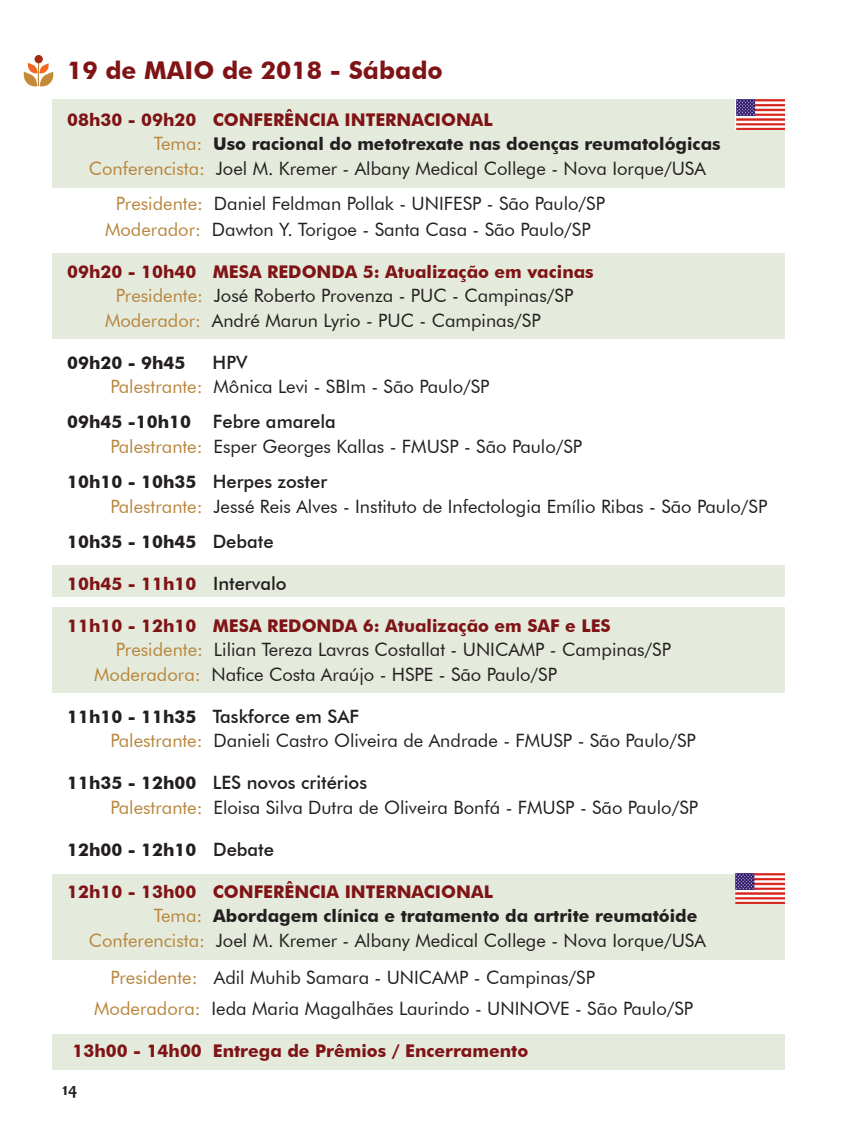
<style>
.page{position:relative;width:853px;height:1145px;background:#fff}
.page>*{position:absolute;margin:0;border:0;box-sizing:border-box;transform-origin:0 0}
.t1{font:700 24.5px "Futura BT";color:#7f1315}
.t2{font:18.38px "Futura BT";color:#231f20}
.t3{font:500 18.38px "Futura BT";color:#231f20}
.t4{font:700 17.5px "Futura BT";color:#7f1315}
.t5{font:700 17.5px "Futura BT";color:#231f20}
.t6{font:700 17.5px "Candara";color:#231f20}
.s1{font-weight:400;font-size:18.38px;color:#b8863d}
.s2{color:#b8863d}
.s3{font-weight:700;font-size:17.5px}
.s4{font-weight:500;font-size:18.38px}
.s5{font-weight:500;font-size:18.38px;color:#231f20}
</style>
<div class="page">
<div style="left:52px;top:99px;width:732px;height:88px;background:#e4eadc"></div>
<div style="left:52px;top:253px;width:732px;height:85px;background:#e4eadc"></div>
<div style="left:52px;top:565px;width:732px;height:32px;background:#e4eadc"></div>
<div style="left:52px;top:607px;width:732px;height:85px;background:#e4eadc"></div>
<div style="left:52px;top:873px;width:732px;height:86px;background:#e4eadc"></div>
<div style="left:52px;top:1033px;width:732px;height:36px;background:#e4eadc"></div>
<div style="left:35px;top:55px;width:8px;height:8px;background:#a62b10;border-radius:50%"></div>
<svg style="left:24px;top:61px;width:30px;height:26px"></svg>
<img style="left:736px;top:99px;width:48px;height:30px">
<img style="left:735px;top:873px;width:49px;height:30px">
<p class="t1" style="left:67px;top:56px;width:377px">19 de MAIO de 2018 - Sábado</p>
<p class="t4" style="left:67px;top:109px;width:427px">08h30 - 09h20 CONFERÊNCIA INTERNACIONAL</p>
<p class="t5" style="left:154px;top:133px;width:568px"><span class="s1">Tema:</span> Uso racional do metotrexate nas doenças reumatológicas</p>
<p class="t2" style="left:89px;top:157px;width:618px"><span class="s2">Conferencista:</span> Joel M. Kremer - Albany Medical College - Nova Iorque/USA</p>
<p class="t2" style="left:116px;top:192px;width:490px"><span class="s2">Presidente:</span> Daniel Feldman Pollak - UNIFESP - São Paulo/SP</p>
<p class="t2" style="left:105px;top:218px;width:487px"><span class="s2">Moderador:</span> Dawton Y. Torigoe - Santa Casa - São Paulo/SP</p>
<p class="t4" style="left:67px;top:261px;width:528px">09h20 - 10h40 MESA REDONDA 5: Atualização em vacinas</p>
<p class="t2" style="left:116px;top:285px;width:459px"><span class="s2">Presidente:</span> José Roberto Provenza - PUC - Campinas/SP</p>
<p class="t2" style="left:105px;top:309px;width:437px"><span class="s2">Moderador:</span> André Marun Lyrio - PUC - Campinas/SP</p>
<p class="t5" style="left:67px;top:352px;width:120px">09h20 - 9h45</p>
<p class="t3" style="left:213px;top:351px;width:36px">HPV</p>
<p class="t2" style="left:110px;top:376px;width:381px"><span class="s2">Palestrante:</span> Mônica Levi - SBIm - São Paulo/SP</p>
<p class="t3" style="left:67px;top:411px;width:270px"><span class="s3">09h45 -10h10</span> Febre amarela</p>
<p class="t2" style="left:110px;top:435px;width:473px"><span class="s2">Palestrante:</span> Esper Georges Kallas - FMUSP - São Paulo/SP</p>
<p class="t3" style="left:67px;top:470px;width:261px"><span class="s3">10h10 - 10h35</span> Herpes zoster</p>
<p class="t2" style="left:110px;top:495px;width:658px"><span class="s2">Palestrante:</span> Jessé Reis Alves - Instituto de Infectologia Emílio Ribas - São Paulo/SP</p>
<p class="t5" style="left:67px;top:530px;width:208px">10h35 - 10h45 <span class="s4">Debate</span></p>
<p class="t4" style="left:67px;top:572px;width:221px">10h45 - 11h10 <span class="s5">Intervalo</span></p>
<p class="t4" style="left:67px;top:614px;width:545px">11h10 - 12h10 MESA REDONDA 6: Atualização em SAF e LES</p>
<p class="t2" style="left:116px;top:638px;width:557px"><span class="s2">Presidente:</span> Lilian Tereza Lavras Costallat - UNICAMP - Campinas/SP</p>
<p class="t2" style="left:94px;top:663px;width:464px"><span class="s2">Moderadora:</span> Nafice Costa Araújo - HSPE - São Paulo/SP</p>
<p class="t3" style="left:67px;top:705px;width:294px"><span class="s3">11h10 - 11h35</span> Taskforce em SAF</p>
<p class="t2" style="left:110px;top:729px;width:587px"><span class="s2">Palestrante:</span> Danieli Castro Oliveira de Andrade - FMUSP - São Paulo/SP</p>
<p class="t3" style="left:67px;top:771px;width:301px"><span class="s3">11h35 - 12h00</span> LES novos critérios</p>
<p class="t2" style="left:110px;top:796px;width:589px"><span class="s2">Palestrante:</span> Eloisa Silva Dutra de Oliveira Bonfá - FMUSP - São Paulo/SP</p>
<p class="t5" style="left:67px;top:838px;width:208px">12h00 - 12h10 <span class="s4">Debate</span></p>
<p class="t4" style="left:67px;top:880px;width:427px">12h10 - 13h00 CONFERÊNCIA INTERNACIONAL</p>
<p class="t5" style="left:154px;top:905px;width:545px"><span class="s1">Tema:</span> Abordagem clínica e tratamento da artrite reumatóide</p>
<p class="t2" style="left:89px;top:929px;width:618px"><span class="s2">Conferencista:</span> Joel M. Kremer - Albany Medical College - Nova Iorque/USA</p>
<p class="t2" style="left:110px;top:965px;width:486px"><span class="s2">Presidente:</span> Adil Muhib Samara - UNICAMP - Campinas/SP</p>
<p class="t2" style="left:94px;top:997px;width:600px"><span class="s2">Moderadora:</span> Ieda Maria Magalhães Laurindo - UNINOVE - São Paulo/SP</p>
<p class="t4" style="left:73px;top:1040px;width:457px">13h00 - 14h00 Entrega de Prêmios / Encerramento</p>
<p class="t6" style="left:62px;top:1078px;width:17px">14</p>
</div>
